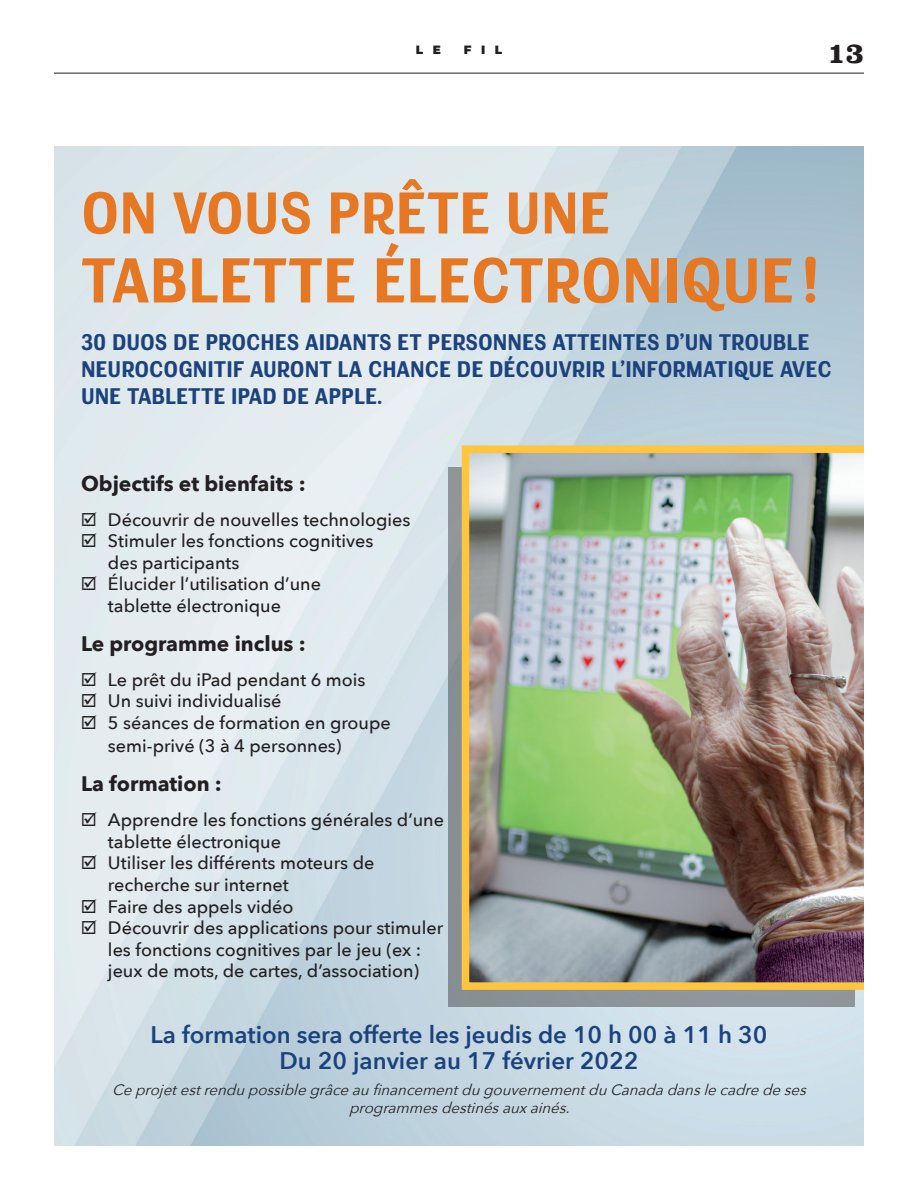
<style>
.page{position:relative;width:918px;height:1188px;background:#fff}
.page>*{position:absolute;margin:0;border:0;box-sizing:border-box;transform-origin:0 0}
.t1{font:700 63px "Meloche Rg";color:#e77823}
.t2{font:700 58.5px "Meloche Rg";color:#e77823}
.t3{font:700 30px "Clarendon LT Std";color:#231f20}
.t4{font:600 24px/25.5px "Avenir Next";color:#1c427d;text-align:center}
.t5{font:700 22.5px/27px "Meloche Rg";color:#1c427d}
.t6{font:700 21px "Avenir Next";color:#231f20}
.t7{font:500 18px/21.6px "Avenir Next";color:#231f20}
.t8{font:italic 15px/18px "Avenir Next";color:#231f20;text-align:center}
.t9{font:900 12px "Montserrat";color:#231f20}
</style>
<div class="page">
<hr style="left:54px;top:73px;width:810px;height:1px;background:#231f20">
<div style="left:448px;top:468px;width:406px;height:539px;background:#8b9398"></div>
<img style="left:462px;top:445px;width:402px;height:545px">
<svg style="left:83px;top:512px;width:14px;height:14px"></svg>
<svg style="left:83px;top:533px;width:14px;height:14px"></svg>
<svg style="left:83px;top:577px;width:14px;height:13px"></svg>
<svg style="left:83px;top:672px;width:14px;height:14px"></svg>
<svg style="left:83px;top:694px;width:14px;height:13px"></svg>
<svg style="left:83px;top:715px;width:14px;height:14px"></svg>
<svg style="left:83px;top:812px;width:14px;height:14px"></svg>
<svg style="left:83px;top:856px;width:14px;height:13px"></svg>
<svg style="left:83px;top:899px;width:14px;height:14px"></svg>
<svg style="left:83px;top:920px;width:14px;height:14px"></svg>
<p class="t9" style="left:416px;top:41px;width:27px">L E</p>
<p class="t9" style="left:464px;top:41px;width:40px">FIL</p>
<h3 class="t3" style="left:827px;top:35px;width:38px">13</h3>
<h2 class="t2" style="left:81px;top:166px;width:531px">ON VOUS PRÊTE UNE</h2>
<h1 class="t1" style="left:81px;top:230px;width:739px">TABLETTE ÉLECTRONIQUE !</h1>
<p class="t5" style="left:81px;top:327px;width:752px">30 DUOS DE PROCHES AIDANTS ET PERSONNES ATTEINTES D’UN TROUBLE<br>NEUROCOGNITIF AURONT LA CHANCE DE DÉCOUVRIR L’INFORMATIQUE AVEC<br>UNE TABLETTE IPAD DE APPLE.</p>
<p class="t6" style="left:81px;top:465px;width:226px">Objectifs et bienfaits :</p>
<p class="t7" style="left:108px;top:508px;width:304px">Découvrir de nouvelles technologies<br>Stimuler les fonctions cognitives<br>des participants<br>Élucider l’utilisation d’une<br>tablette électronique</p>
<p class="t6" style="left:81px;top:625px;width:226px">Le programme inclus :</p>
<p class="t7" style="left:108px;top:668px;width:284px">Le prêt du iPad pendant 6 mois<br>Un suivi individualisé<br>5 séances de formation en groupe</p>
<p class="t7" style="left:108px;top:735px;width:235px">semi-privé (3 à 4 personnes)</p>
<p class="t6" style="left:81px;top:766px;width:142px">La formation :</p>
<p class="t7" style="left:108px;top:809px;width:338px">Apprendre les fonctions générales d’une tablette électronique<br>Utiliser les différents moteurs de recherche sur internet<br>Faire des appels vidéo<br>Découvrir des applications pour stimuler les fonctions cognitives par le jeu (ex : jeux de mots, de cartes, d’association)</p>
<h3 class="t4" style="left:151px;top:1022px;width:618px">La formation sera offerte les jeudis de 10 h 00 à 11 h 30<br>Du 20 janvier au 17 février 2022</h3>
<p class="t8" style="left:112px;top:1080px;width:702px">CeprojetestrendupossiblegrâceaufinancementdugouvernementduCanadadanslecadredeses programmesdestinésauxainés.</p>
</div>
